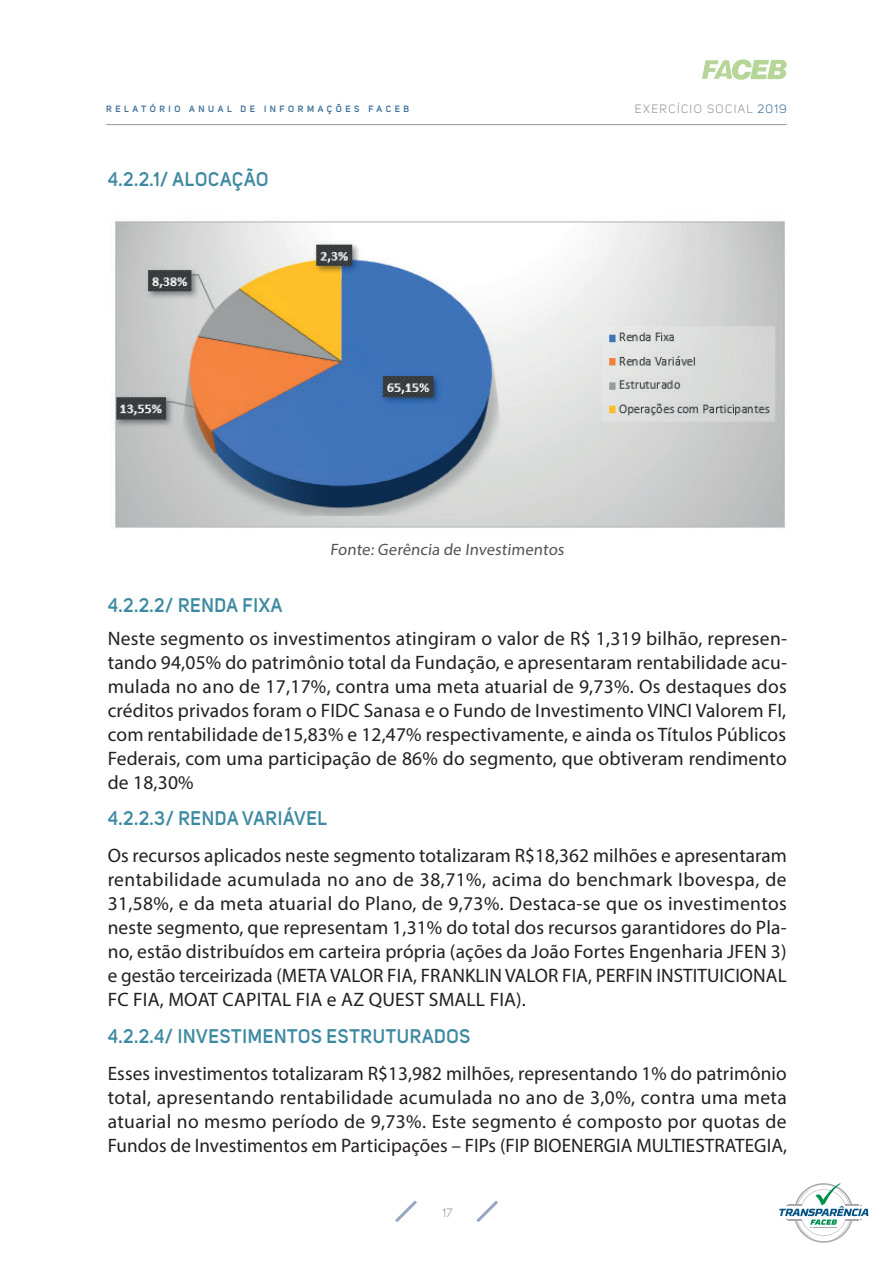
<style>
.page{position:relative;width:893px;height:1263px;background:#fff}
.page>*{position:absolute;margin:0;border:0;box-sizing:border-box;transform-origin:0 0}
.t1{font:19.5px/24px "Myriad Pro";letter-spacing:.005em;color:#231f20;text-align:justify}
.t2{font:600 19.5px "Uni Sans";letter-spacing:.04em;color:#3d89a2;scale:.94 1}
.t3{font:16.5px "Myriad Pro";color:#535355}
.t4{font:12px "Uni Sans";letter-spacing:.12em;color:#939598}
.t5{font:600 9px "Uni Sans";letter-spacing:.4em;color:#3a6d99}
.s1{color:#3b6e9a}
</style>
<div class="page">
<svg style="left:395px;top:1200px;width:22px;height:22px"></svg>
<svg style="left:476px;top:1200px;width:22px;height:22px"></svg>
<hr style="left:106px;top:124px;width:681px;height:1px;background:#939598">
<svg style="left:779px;top:1183px;width:89px;height:60px"></svg>
<svg style="left:702px;top:59px;width:85px;height:21px"></svg>
<img style="left:111px;top:220px;width:674px;height:308px">
<p class="t5" style="left:106px;top:103px;width:304px">RELATÓRIO ANUAL DE INFORMAÇÕES FACEB</p>
<p class="t4" style="left:635px;top:102px;width:153px">EXERCÍCIO SOCIAL <span class="s1">2019</span></p>
<p class="t2" style="left:108px;top:168px;width:173px">4.2.2.1/ ALOCAÇÃO</p>
<p class="t3" style="left:330px;top:540px;width:237px">Fonte: Gerência de Investimentos</p>
<p class="t2" style="left:108px;top:594px;width:187px">4.2.2.2/ RENDA FIXA</p>
<p class="t1" style="left:108px;top:626px;width:681px">Neste segmento os investimentos atingiram o valor de R$ 1,319 bilhão, represen&shy;tando 94,05% do patrimônio total da Fundação, e apresentaram rentabilidade acu&shy;mulada no ano de 17,17%, contra uma meta atuarial de 9,73%. Os destaques dos créditos privados foram o FIDC Sanasa e o Fundo de Investimento VINCI Valorem FI, com rentabilidade de15,83% e 12,47% respectivamente, e ainda os Títulos Públicos Federais, com uma participação de 86% do segmento, que obtiveram rendimento de 18,30%</p>
<p class="t2" style="left:108px;top:807px;width:235px">4.2.2.3/ RENDA VARIÁVEL</p>
<p class="t1" style="left:108px;top:843px;width:681px">Os recursos aplicados neste segmento totalizaram R$18,362 milhões e apresentaram rentabilidade acumulada no ano de 38,71%, acima do benchmark Ibovespa, de 31,58%, e da meta atuarial do Plano, de 9,73%. Destaca-se que os investimentos neste segmento, que representam 1,31% do total dos recursos garantidores do Pla&shy;no, estão distribuídos em carteira própria (ações da João Fortes Engenharia JFEN 3) e gestão terceirizada (META VALOR FIA, FRANKLIN VALOR FIA, PERFIN INSTITUICIONAL FC FIA, MOAT CAPITAL FIA e AZ QUEST SMALL FIA).</p>
<p class="t2" style="left:108px;top:1024px;width:387px">4.2.2.4/ INVESTIMENTOS ESTRUTURADOS</p>
<p class="t1" style="left:108px;top:1061px;width:681px">Esses investimentos totalizaram R$13,982 milhões, representando 1% do patrimônio total, apresentando rentabilidade acumulada no ano de 3,0%, contra uma meta atuarial no mesmo período de 9,73%. Este segmento é composto por quotas de Fundos de Investimentos em Participações – FIPs (FIP BIOENERGIA MULTIESTRATEGIA,</p>
<p class="t4" style="left:442px;top:1205px;width:12px">17</p>
</div>
